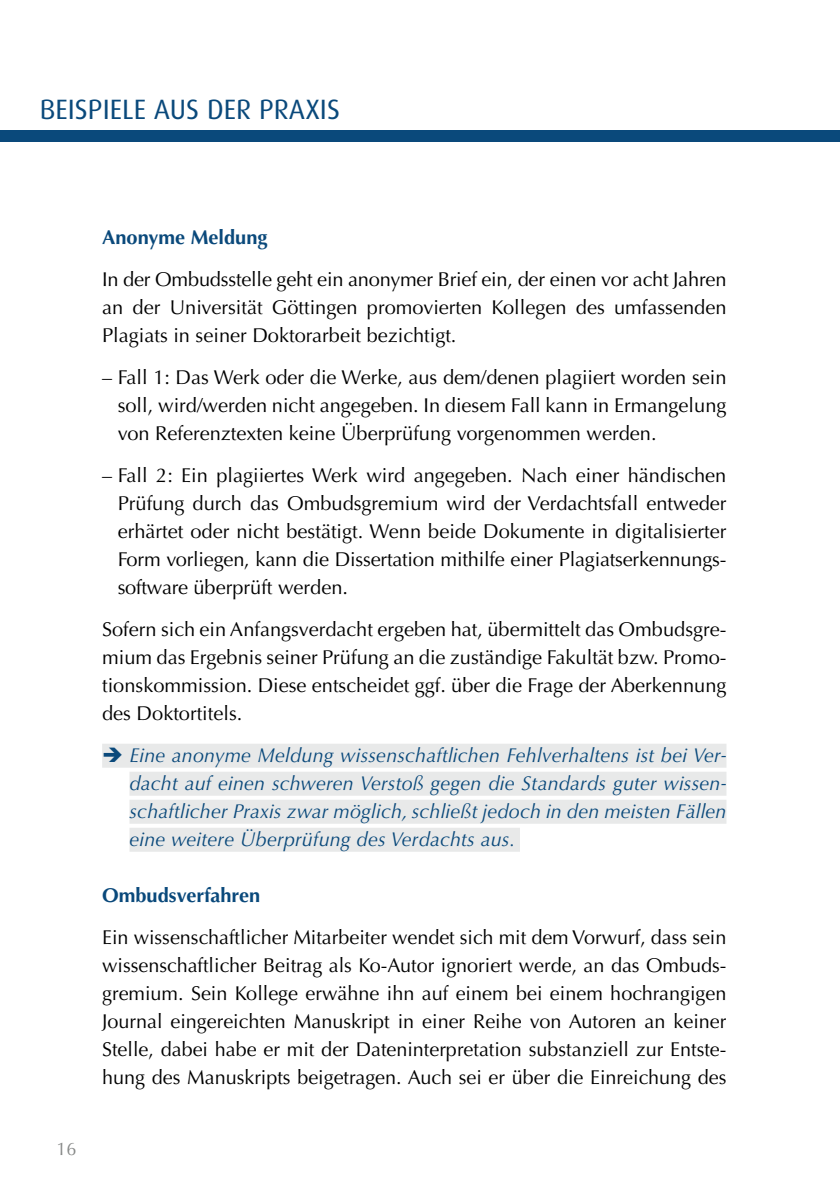
<style>
.page{position:relative;width:840px;height:1191px;background:#fff}
.page>*{position:absolute;margin:0;border:0;box-sizing:border-box;transform-origin:0 0}
.Head_links{font:28px "Dax";color:#0a497b}
.Fließ{font:20px/28px "Optima LT";color:#000;text-align:justify}
.Fließ_in_weiß{font:italic 20px/28px "Optima LT";letter-spacing:.01em;color:#0a497b;text-align:justify}
.Fließ_Bold{font:700 20px "Optima LT";color:#0a497b}
.t1{font:18px "Optima LT";color:#878988}
</style>
<div class="page">
<div style="left:0;top:130px;width:839px;height:12px;background:#0a497b"></div>
<div style="left:102px;top:743px;width:624px;height:24px;background:#e8e9e9"></div>
<div style="left:129px;top:771px;width:597px;height:24px;background:#e8e9e9"></div>
<div style="left:129px;top:799px;width:597px;height:24px;background:#e8e9e9"></div>
<div style="left:129px;top:827px;width:390px;height:24px;background:#e8e9e9"></div>
<p class="Head_links" style="left:40px;top:94px;width:301px">BEISPIELE AUS DER PRAXIS</p>
<p class="t1" style="left:56px;top:1138px;width:22px">16</p>
<p class="Fließ_Bold" style="left:102px;top:225px;width:167px">Anonyme Meldung</p>
<p class="Fließ" style="left:102px;top:265px;width:625px">In der Ombudsstelle geht ein anonymer Brief ein, der einen vor acht Jahren an der Universität Göttingen promovierten Kollegen des umfassenden Plagiats in seiner Doktorarbeit bezichtigt.</p>
<p class="Fließ" style="left:118px;top:363px;width:610px;text-indent:-16px">– Fall 1: Das Werk oder die Werke, aus dem/denen plagiiert worden sein soll, wird/werden nicht angegeben. In diesem Fall kann in Ermangelung von Referenztexten keine Überprüfung vorgenommen werden.</p>
<p class="Fließ" style="left:118px;top:461px;width:610px;text-indent:-16px">– Fall 2: Ein plagiiertes Werk wird angegeben. Nach einer händischen Prüfung durch das Ombudsgremium wird der Verdachtsfall entweder erhärtet oder nicht bestätigt. Wenn beide Dokumente in digitalisierter Form vorliegen, kann die Dissertation mithilfe einer Plagiatserkennungs&shy;software überprüft werden.</p>
<p class="Fließ" style="left:102px;top:615px;width:625px">Sofern sich ein Anfangsverdacht ergeben hat, übermittelt das Ombudsgre&shy;mium das Ergebnis seiner Prüfung an die zuständige Fakultät bzw. Promo&shy;tionskommission. Diese entscheidet ggf. über die Frage der Aberkennung des Doktortitels.</p>
<p class="Fließ_in_weiß" style="left:129px;top:741px;width:598px;text-indent:-27px">➔ Eine anonyme Meldung wissenschaftlichen Fehlverhaltens ist bei Ver&shy;dacht auf einen schweren Verstoß gegen die Standards guter wissen&shy;schaftlicher Praxis zwar möglich, schließt jedoch in den meisten Fällen eine weitere Überprüfung des Verdachts aus.</p>
<p class="Fließ_Bold" style="left:102px;top:883px;width:159px">Ombudsverfahren</p>
<p class="Fließ" style="left:102px;top:923px;width:625px">Ein wissenschaftlicher Mitarbeiter wendet sich mit dem Vorwurf, dass sein wissenschaftlicher Beitrag als Ko-Autor ignoriert werde, an das Ombuds&shy;gremium. Sein Kollege erwähne ihn auf einem bei einem hochrangigen Journal eingereichten Manuskript in einer Reihe von Autoren an keiner Stelle, dabei habe er mit der Dateninterpretation substanziell zur Entste&shy;hung des Manuskripts beigetragen. Auch sei er über die Einreichung des</p>
</div>
